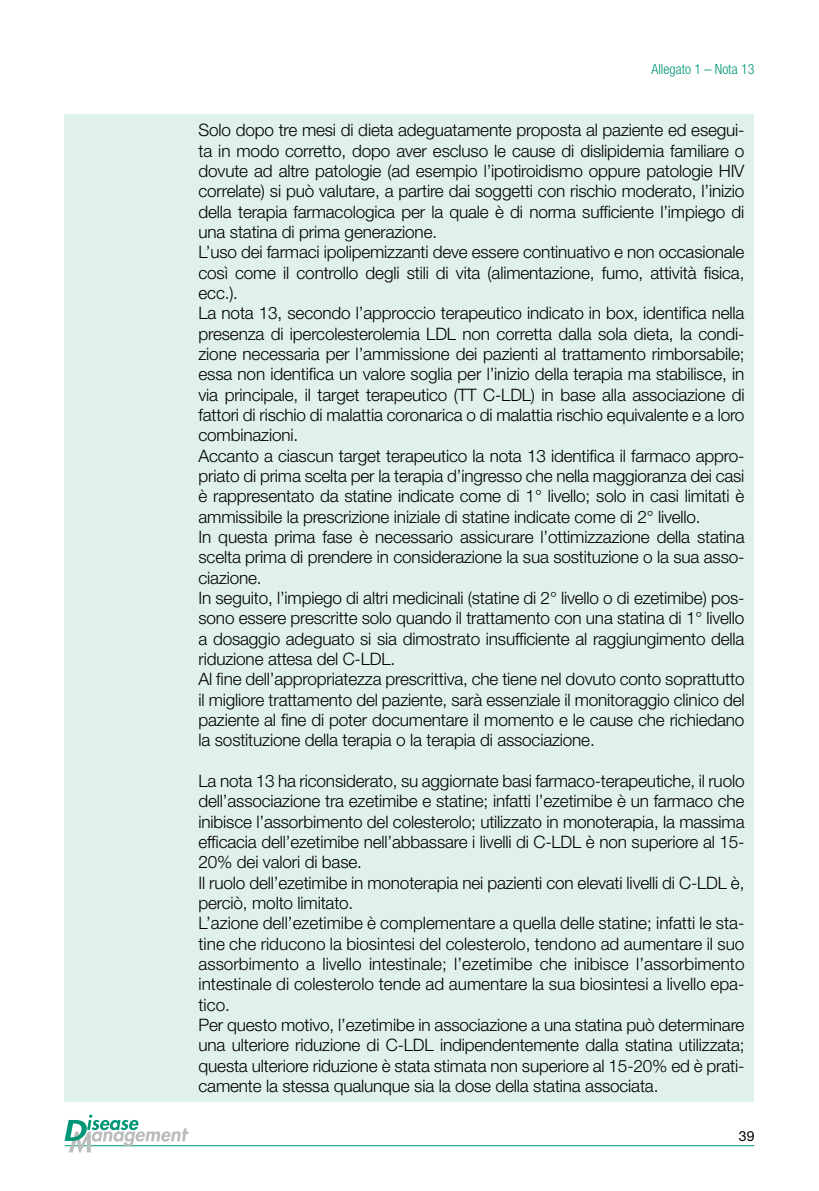
<style>
.page{position:relative;width:819px;height:1191px;background:#fff}
.page>*{position:absolute;margin:0;border:0;box-sizing:border-box;transform-origin:0 0}
.t1{font:300 17.15px/20.3px "Helvetica Neue LT Std";letter-spacing:-.01em;color:#000}
.t2{font:300 condensed 14px "Helvetica Neue LT Std";color:#009778}
.t3{font:14px "Helvetica Neue LT Std";color:#000}
</style>
<div class="page">
<hr style="left:65px;top:1145px;width:689px;height:1px;background:#009778">
<div style="left:64px;top:114px;width:690px;height:987px;background:#e0f0ec"></div>
<svg style="left:64px;top:1114px;width:125px;height:38px"></svg>
<p class="t2" style="left:651px;top:61px;width:105px">Allegato 1 – Nota 13</p>
<p class="t1" style="left:198px;top:120px;width:547px">Solo dopo tre mesi di dieta adeguatamente proposta al paziente ed esegui&shy;ta in modo corretto, dopo aver escluso le cause di dislipidemia familiare o dovute ad altre patologie (ad esempio l’ipotiroidismo oppure patologie HIV correlate) si può valutare, a partire dai soggetti con rischio moderato, l’inizio della terapia farmacologica per la quale è di norma sufficiente l’impiego di una statina di prima generazione.<br>L’uso dei farmaci ipolipemizzanti deve essere continuativo e non occasionale così come il controllo degli stili di vita (alimentazione, fumo, attività fisica, ecc.).<br>La nota 13, secondo l’approccio terapeutico indicato in box, identifica nella presenza di ipercolesterolemia LDL non corretta dalla sola dieta, la condi&shy;zione necessaria per l’ammissione dei pazienti al trattamento rimborsabile; essa non identifica un valore soglia per l’inizio della terapia ma stabilisce, in via principale, il target terapeutico (TT C-LDL) in base alla associazione di fattori di rischio di malattia coronarica o di malattia rischio equivalente e a loro combinazioni.<br>Accanto a ciascun target terapeutico la nota 13 identifica il farmaco appro&shy;priato di prima scelta per la terapia d’ingresso che nella maggioranza dei casi è rappresentato da statine indicate come di 1° livello; solo in casi limitati è ammissibile la prescrizione iniziale di statine indicate come di 2° livello.<br>In questa prima fase è necessario assicurare l’ottimizzazione della statina scelta prima di prendere in considerazione la sua sostituzione o la sua asso&shy;ciazione.<br>In seguito, l’impiego di altri medicinali (statine di 2° livello o di ezetimibe) pos&shy;sono essere prescritte solo quando il trattamento con una statina di 1° livello a dosaggio adeguato si sia dimostrato insufficiente al raggiungimento della riduzione attesa del C-LDL.<br>Al fine dell’appropriatezza prescrittiva, che tiene nel dovuto conto soprattutto il migliore trattamento del paziente, sarà essenziale il monitoraggio clinico del paziente al fine di poter documentare il momento e le cause che richiedano la sostituzione della terapia o la terapia di associazione.</p>
<p class="t1" style="left:198px;top:770px;width:547px">La nota 13 ha riconsiderato, su aggiornate basi farmaco-terapeutiche, il ruolo dell’associazione tra ezetimibe e statine; infatti l’ezetimibe è un farmaco che inibisce l’assorbimento del colesterolo; utilizzato in monoterapia, la massima efficacia dell’ezetimibe nell’abbassare i livelli di C-LDL è non superiore al 15- 20% dei valori di base.<br>Il ruolo dell’ezetimibe in monoterapia nei pazienti con elevati livelli di C-LDL è, perciò, molto limitato.<br>L’azione dell’ezetimibe è complementare a quella delle statine; infatti le sta&shy;tine che riducono la biosintesi del colesterolo, tendono ad aumentare il suo assorbimento a livello intestinale; l’ezetimibe che inibisce l’assorbimento intestinale di colesterolo tende ad aumentare la sua biosintesi a livello epa&shy;tico.<br>Per questo motivo, l’ezetimibe in associazione a una statina può determinare una ulteriore riduzione di C-LDL indipendentemente dalla statina utilizzata; questa ulteriore riduzione è stata stimata non superiore al 15-20% ed è prati&shy;camente la stessa qualunque sia la dose della statina associata.</p>
<p class="t3" style="left:738px;top:1128px;width:17px">39</p>
</div>
